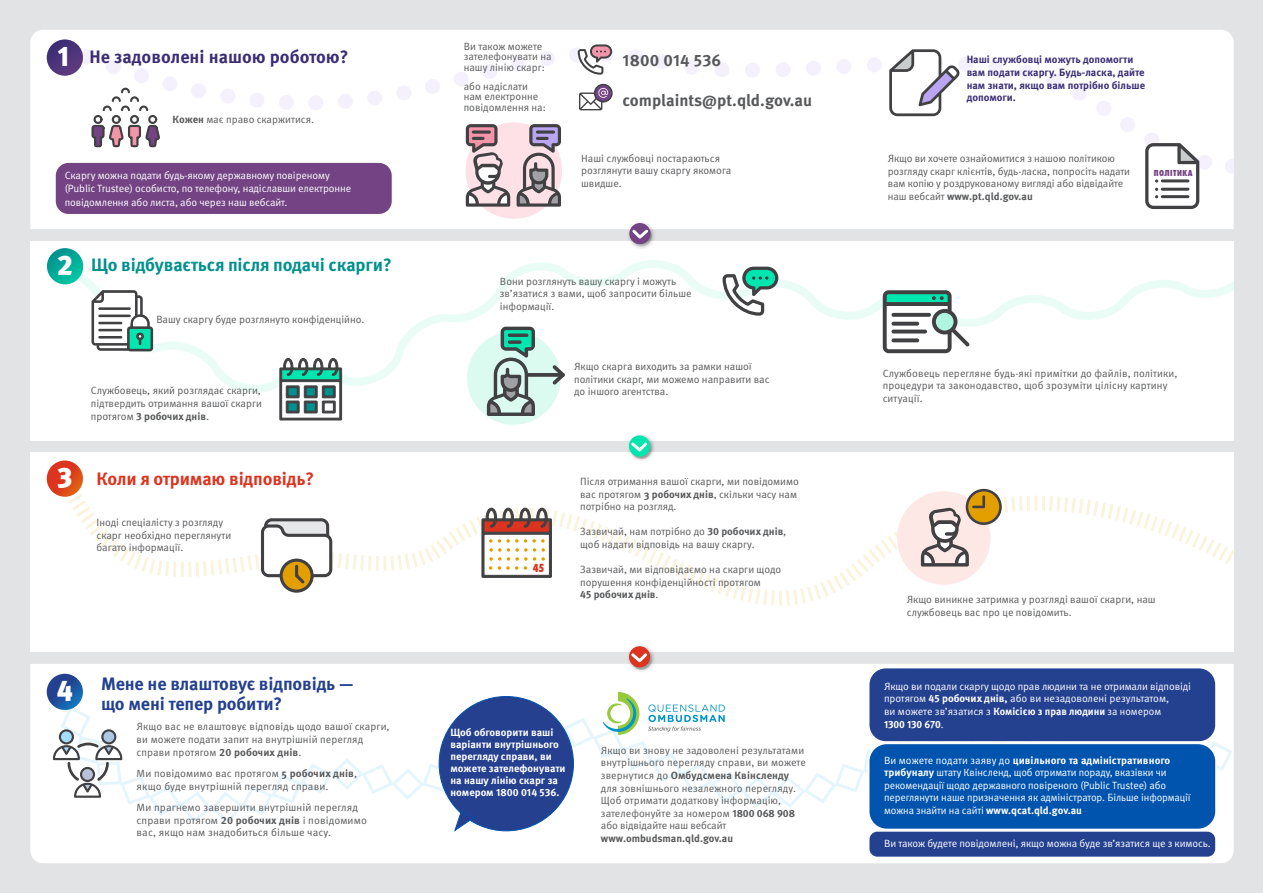
<style>
.page{position:relative;width:1263px;height:893px;background:#e2e3e4}
.page>*{position:absolute;margin:0;border:0;box-sizing:border-box;transform-origin:0 0}
.t1{font:900 28.2px "Meta Pro";color:#fff}
.t2{font:700 18px/19.5px "Meta Pro";letter-spacing:-.01em;color:#244190}
.t3{font:700 18px "Meta Pro";letter-spacing:-.01em;color:#00908e}
.t4{font:700 18px "Meta Pro";color:#3b2d75}
.t5{font:700 18px "Meta Pro";letter-spacing:-.01em;color:#dc341f}
.t6{font:700 16.5px "Meta Pro";color:#58595b}
.t7{font:800 12.3px "Futura PT Cond";color:#dc341f;scale:.9 1}
.t8{font:10.5px/12.6px "Meta Pro Norm";color:#58595b}
.t9{font:10.5px/12.6px "Meta Pro Norm";letter-spacing:-.01em;color:#fff}
.t10{font:700 10.5px/12px "Meta Pro";color:#fff}
.t11{font:700 10.5px/12.6px "Meta Pro";color:#3b2d75}
.t12{font:800 9px "Futura PT Cond";letter-spacing:.05em;color:#734384}
.s1{font-family:"Meta Pro";font-weight:700}
</style>
<div class="page">
<div style="left:30px;top:30px;width:1204px;height:199px;background:#fff"></div>
<div style="left:30px;top:241px;width:1204px;height:199px;background:#fff"></div>
<div style="left:30px;top:452px;width:1204px;height:200px;background:#fff"></div>
<div style="left:30px;top:664px;width:1204px;height:199px;background:#fff"></div>
<svg style="left:57px;top:483px;width:1178px;height:123px"></svg>
<svg style="left:53px;top:260px;width:1181px;height:135px"></svg>
<div style="left:94px;top:31px;width:571px;height:134px;background:#fff"></div>
<svg style="left:86px;top:49px;width:1px;height:15px"></svg>
<svg style="left:662px;top:54px;width:1px;height:15px"></svg>
<svg style="left:47px;top:39px;width:36px;height:37px"></svg>
<svg style="left:91px;top:88px;width:69px;height:59px;background:#cfc7cc"></svg>
<div style="left:56px;top:163px;width:336px;height:51px;background:#734384;border-radius:13px"></div>
<svg style="left:595px;top:85px;width:17px;height:17px"></svg>
<div style="left:594px;top:84px;width:19px;height:19px;border:2px solid #414042;border-radius:50%"></div>
<svg style="left:579px;top:88px;width:29px;height:22px"></svg>
<div style="left:466px;top:122px;width:96px;height:97px;background:#fde1e7;border-radius:50%"></div>
<svg style="left:466px;top:124px;width:95px;height:83px"></svg>
<svg style="left:91px;top:290px;width:62px;height:61px"></svg>
<svg style="left:47px;top:248px;width:36px;height:36px"></svg>
<svg style="left:279px;top:358px;width:63px;height:63px"></svg>
<div style="left:467px;top:331px;width:94px;height:94px;background:#dbfaf0;border-radius:50%"></div>
<svg style="left:487px;top:327px;width:48px;height:89px"></svg>
<svg style="left:527px;top:373px;width:22px;height:4px"></svg>
<svg style="left:549px;top:362px;width:19px;height:26px"></svg>
<div style="left:627px;top:220px;width:29px;height:30px;background:#000;opacity:.33"></div>
<div style="left:629px;top:223px;width:21px;height:21px;background:#734384;border-radius:11px"></div>
<svg style="left:630px;top:227px;width:21px;height:14px"></svg>
<div style="left:626px;top:433px;width:30px;height:29px;background:#000;opacity:.33"></div>
<svg style="left:629px;top:435px;width:21px;height:22px"></svg>
<svg style="left:629px;top:440px;width:21px;height:14px"></svg>
<svg style="left:47px;top:460px;width:36px;height:37px"></svg>
<svg style="left:481px;top:507px;width:71px;height:71px"></svg>
<svg style="left:261px;top:518px;width:71px;height:75px"></svg>
<svg style="left:896px;top:489px;width:106px;height:97px"></svg>
<svg style="left:47px;top:674px;width:36px;height:36px"></svg>
<svg style="left:578px;top:44px;width:34px;height:31px"></svg>
<div style="left:626px;top:644px;width:30px;height:29px;background:#000;opacity:.33"></div>
<div style="left:629px;top:646px;width:21px;height:21px;background:#dc341f;border-radius:11px"></div>
<svg style="left:629px;top:651px;width:21px;height:14px"></svg>
<svg style="left:722px;top:267px;width:56px;height:49px"></svg>
<svg style="left:883px;top:290px;width:86px;height:63px"></svg>
<svg style="left:53px;top:692px;width:1181px;height:140px;background:#dee3ed"></svg>
<div style="left:675px;top:46px;width:559px;height:163px;background:#fff"></div>
<hr style="left:1162px;top:195px;width:26px;height:3px;background:#414042">
<div style="left:869px;top:668px;width:347px;height:74px;background:#244190;border-radius:17px"></div>
<div style="left:868px;top:667px;width:349px;height:76px;border:2px solid #fff;border-radius:17px"></div>
<div style="left:869px;top:831px;width:347px;height:26px;background:#244190;border-radius:9px"></div>
<div style="left:868px;top:830px;width:349px;height:28px;border:2px solid #fff;border-radius:9px"></div>
<div style="left:869px;top:743px;width:347px;height:86px;background:#0054ae;border-radius:18px"></div>
<div style="left:868px;top:743px;width:349px;height:87px;border:2px solid #fff;border-radius:18px"></div>
<p class="t1" style="left:57px;top:34px;width:13px">1</p>
<p class="t8" style="left:464px;top:40px;width:89px;line-height:10.5px">Ви також можете зателефонувати на нашу лінію скарг:</p>
<p class="t8" style="left:464px;top:80px;width:84px;line-height:10.5px">або надіслати нам електронне повідомлення на:</p>
<p class="t4" style="left:89px;top:42px;width:261px">Не задоволені нашою роботою?</p>
<p class="t6" style="left:622px;top:47px;width:100px">1800 014 536</p>
<p class="t6" style="left:622px;top:88px;width:191px">complaints@pt.qld.gov.au</p>
<p class="t8" style="left:172px;top:112px;width:143px"><span class="s1">Кожен</span> має право скаржитися.</p>
<p class="t9" style="left:65px;top:168px;width:288px;line-height:13.5px">Скаргу можна подати будь-якому державному повіреному (Public Trustee) особисто, по телефону, надіславши електронне повідомлення або листа, або через наш вебсайт.</p>
<p class="t1" style="left:57px;top:243px;width:18px">2</p>
<p class="t3" style="left:91px;top:251px;width:302px">Що відбувається після подачі скарги?</p>
<p class="t8" style="left:156px;top:312px;width:210px">Вашу скаргу буде розглянуто конфіденційно.</p>
<p class="t1" style="left:57px;top:455px;width:17px">3</p>
<p class="t8" style="left:91px;top:384px;width:173px;text-align:justify">Службовець, який розглядає скарги, підтвердить отримання вашої скарги протягом <span class="s1">3 робочих днів</span>.</p>
<p class="t5" style="left:97px;top:464px;width:219px">Коли я отримаю відповідь?</p>
<p class="t8" style="left:97px;top:516px;width:136px">Іноді спеціалісту з розгляду скарг необхідно переглянути багато інформації.</p>
<p class="t1" style="left:57px;top:668px;width:18px">4</p>
<p class="t2" style="left:101px;top:673px;width:254px">Мене не влаштовує відповідь — що мені тепер робити?</p>
<p class="t8" style="left:137px;top:719px;width:255px">Якщо вас не влаштовує відповідь щодо вашої скарги, ви можете подати запит на внутрішній перегляд справи протягом <span class="s1">20 робочих днів</span>.</p>
<p class="t8" style="left:137px;top:766px;width:222px">Ми повідомимо вас протягом <span class="s1">5 робочих днів</span>, якщо буде внутрішній перегляд справи.</p>
<p class="t8" style="left:137px;top:800px;width:232px">Ми прагнемо завершити внутрішній перегляд справи протягом <span class="s1">20 робочих днів</span> і повідомимо вас, якщо нам знадобиться більше часу.</p>
<p class="t8" style="left:581px;top:151px;width:152px">Наші службовці постараються розглянути вашу скаргу якомога швидше.</p>
<p class="t8" style="left:500px;top:274px;width:193px">Вони розглянуть вашу скаргу і можуть зв’язатися з вами, щоб запросити більше інформації.</p>
<p class="t8" style="left:574px;top:359px;width:197px">Якщо скарга виходить за рамки нашої політики скарг, ми можемо направити вас до іншого агентства.</p>
<p class="t7" style="left:533px;top:560px;width:15px">45</p>
<p class="t8" style="left:580px;top:474px;width:220px">Після отримання вашої скарги, ми повідомимо вас протягом <span class="s1">3 робочих днів</span>, скільки часу нам потрібно на розгляд.</p>
<p class="t8" style="left:580px;top:525px;width:208px">Зазвичай, нам потрібно до <span class="s1">30 робочих днів</span>, щоб надати відповідь на вашу скаргу.</p>
<p class="t8" style="left:580px;top:563px;width:203px">Зазвичай, ми відповідаємо на скарги щодо порушення конфіденційності протягом<br><span class="s1">45 робочих днів</span>.</p>
<p class="t10" style="left:450px;top:726px;width:117px">Щоб обговорити ваші варіанти внутрішнього перегляду справи, ви можете зателефонувати на нашу лінію скарг за номером 1800 014 536.</p>
<p class="t8" style="left:601px;top:743px;width:206px">Якщо ви знову не задоволені результатами внутрішнього перегляду справи, ви можете звернутися до <span class="s1">Омбудсмена Квінсленду </span>для зовнішнього незалежного перегляду.<br>Щоб отримати додаткову інформацію, зателефонуйте за номером <span class="s1">1800 068 908 </span>або відвідайте наш вебсайт <span class="s1">www.ombudsman.qld.gov.au</span></p>
<p class="t11" style="left:967px;top:53px;width:180px">Наші службовці можуть допомогти вам подати скаргу. Будь-ласка, дайте нам знати, якщо вам потрібно більше допомоги.</p>
<p class="t8" style="left:888px;top:152px;width:244px">Якщо ви хочете ознайомитися з нашою політикою розгляду скарг клієнтів, будь-ласка, попросіть надати вам копію у роздрукованому вигляді або відвідайте наш вебсайт <span class="s1">www.pt.qld.gov.au</span></p>
<p class="t12" style="left:1154px;top:168px;width:40px">ПОЛІТИКА</p>
<p class="t8" style="left:883px;top:366px;width:296px">Службовець перегляне будь-які примітки до файлів, політики, процедури та законодавство, щоб зрозуміти цілісну картину ситуації.</p>
<p class="t8" style="left:907px;top:593px;width:250px">Якщо виникне затримка у розгляді вашої скарги, наш службовець вас про це повідомить.</p>
<p class="t9" style="left:884px;top:679px;width:308px">Якщо ви подали скаргу щодо прав людини та не отримали відповіді протягом <span class="s1">45 робочих днів,</span> або ви незадоволені результатом,<br>ви можете зв’язатися з <span class="s1">Комісією з прав людини</span> за номером<br><span class="s1">1300 130 670</span>.</p>
<p class="t9" style="left:884px;top:753px;width:308px">Ви можете подати заяву до <span class="s1">цивільного та адміністративного трибуналу</span> штату Квінсленд, щоб отримати пораду, вказівки чи рекомендації щодо державного повіреного (Public Trustee) або переглянути наше призначення як адміністратор. Більше інформації можна знайти на сайті <span class="s1">www.qcat.qld.gov.au</span></p>
<p class="t9" style="left:884px;top:836px;width:328px">Ви також будете повідомлені, якщо можна буде зв’язатися ще з кимось.</p>
</div>
